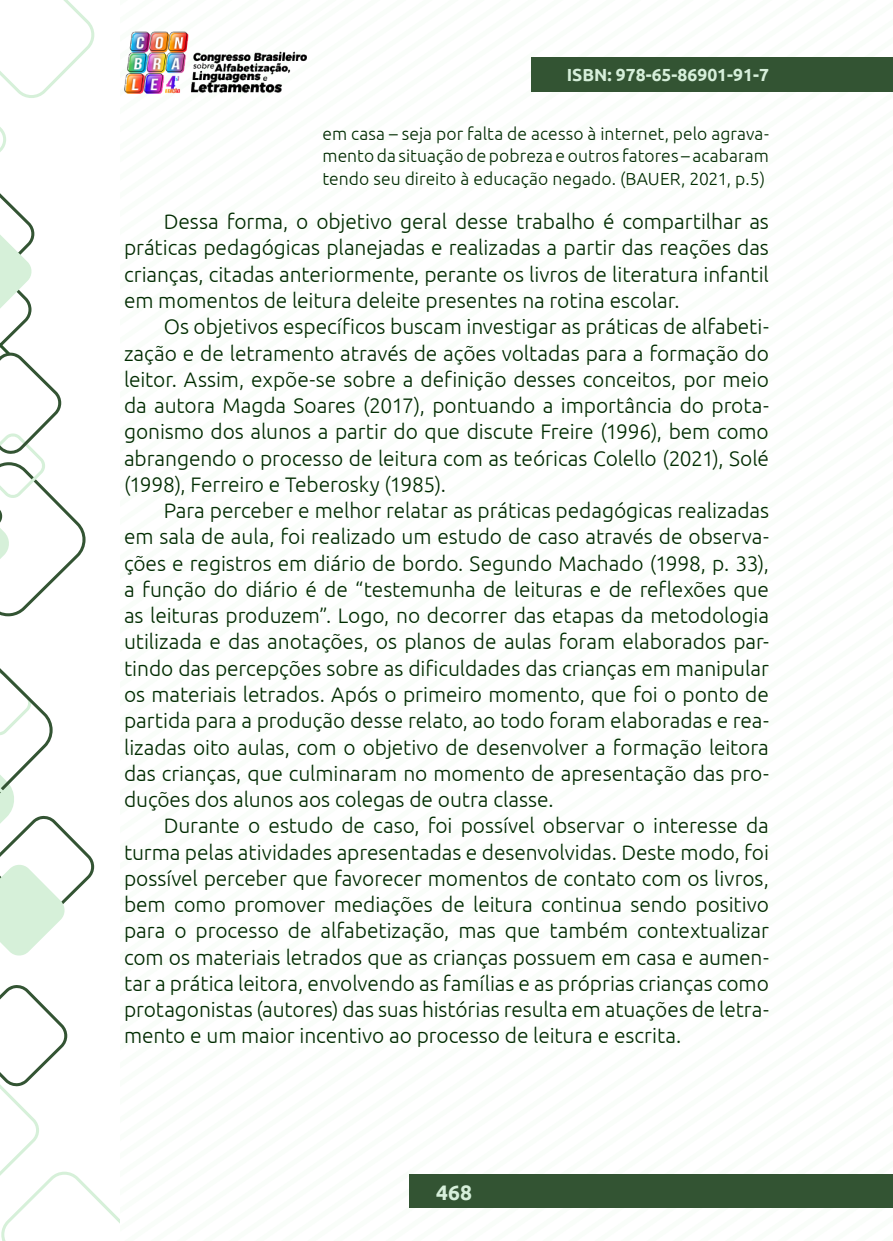
<style>
.page{position:relative;width:893px;height:1241px;background:#fff}
.page>*{position:absolute;margin:0;border:0;box-sizing:border-box;transform-origin:0 0}
._8_CORPO{font:300 21px/26.2px "Ubuntu";letter-spacing:-.005em;color:#002b00;text-align:justify}
.t1{font:700 21px "Ubuntu";color:#d6efda}
.t2{font:300 17.5px/22.8px "Ubuntu";letter-spacing:.005em;color:#002b00;text-align:justify}
.t3{font:700 17.5px "Ubuntu";color:#d6efda}
</style>
<div class="page">
<img style="left:124px;top:31px;width:182px;height:62px">
<div style="left:532px;top:57px;width:361px;height:35px;background:#335433"></div>
<div style="left:410px;top:1174px;width:483px;height:33px;background:#335433"></div>
<svg style="left:0;top:985px;width:119px;height:255px"></svg>
<svg style="left:0;top:0;width:94px;height:616px"></svg>
<svg style="left:0;top:668px;width:94px;height:288px"></svg>
<p class="t3" style="left:567px;top:64px;width:204px">ISBN: 978-65-86901-91-7</p>
<p class="t2" style="left:322px;top:122px;width:448px">em casa – seja por falta de acesso à internet, pelo agrava&shy;mento da situação de pobreza e outros fatores – acabaram tendo seu direito à educação negado. (BAUER, 2021, p.5)</p>
<p class="_8_CORPO" style="left:124px;top:208px;width:646px;text-indent:40px">Dessa forma, o objetivo geral desse trabalho é compartilhar as práticas pedagógicas planejadas e realizadas a partir das reações das crianças, citadas anteriormente, perante os livros de literatura infantil em momentos de leitura deleite presentes na rotina escolar.</p>
<p class="_8_CORPO" style="left:124px;top:313px;width:646px;text-indent:40px">Os objetivos específicos buscam investigar as práticas de alfabeti&shy;zação e de letramento através de ações voltadas para a formação do leitor. Assim, expõe-se sobre a definição desses conceitos, por meio da autora Magda Soares (2017), pontuando a importância do prota&shy;gonismo dos alunos a partir do que discute Freire (1996), bem como abrangendo o processo de leitura com as teóricas Colello (2021), Solé (1998), Ferreiro e Teberosky (1985).</p>
<p class="_8_CORPO" style="left:124px;top:497px;width:646px;text-indent:40px">Para perceber e melhor relatar as práticas pedagógicas realizadas em sala de aula, foi realizado um estudo de caso através de observa&shy;ções e registros em diário de bordo. Segundo Machado (1998, p. 33), a função do diário é de “testemunha de leituras e de reflexões que as leituras produzem”. Logo, no decorrer das etapas da metodologia utilizada e das anotações, os planos de aulas foram elaborados par&shy;tindo das percepções sobre as dificuldades das crianças em manipular os materiais letrados. Após o primeiro momento, que foi o ponto de partida para a produção desse relato, ao todo foram elaboradas e rea&shy;lizadas oito aulas, com o objetivo de desenvolver a formação leitora das crianças, que culminaram no momento de apresentação das pro&shy;duções dos alunos aos colegas de outra classe.</p>
<p class="_8_CORPO" style="left:124px;top:812px;width:646px;text-indent:40px">Durante o estudo de caso, foi possível observar o interesse da turma pelas atividades apresentadas e desenvolvidas. Deste modo, foi possível perceber que favorecer momentos de contato com os livros, bem como promover mediações de leitura continua sendo positivo para o processo de alfabetização, mas que também contextualizar com os materiais letrados que as crianças possuem em casa e aumen&shy;tar a prática leitora, envolvendo as famílias e as próprias crianças como protagonistas (autores) das suas histórias resulta em atuações de letra&shy;mento e um maior incentivo ao processo de leitura e escrita.</p>
<p class="t1" style="left:436px;top:1178px;width:37px">468</p>
</div>
